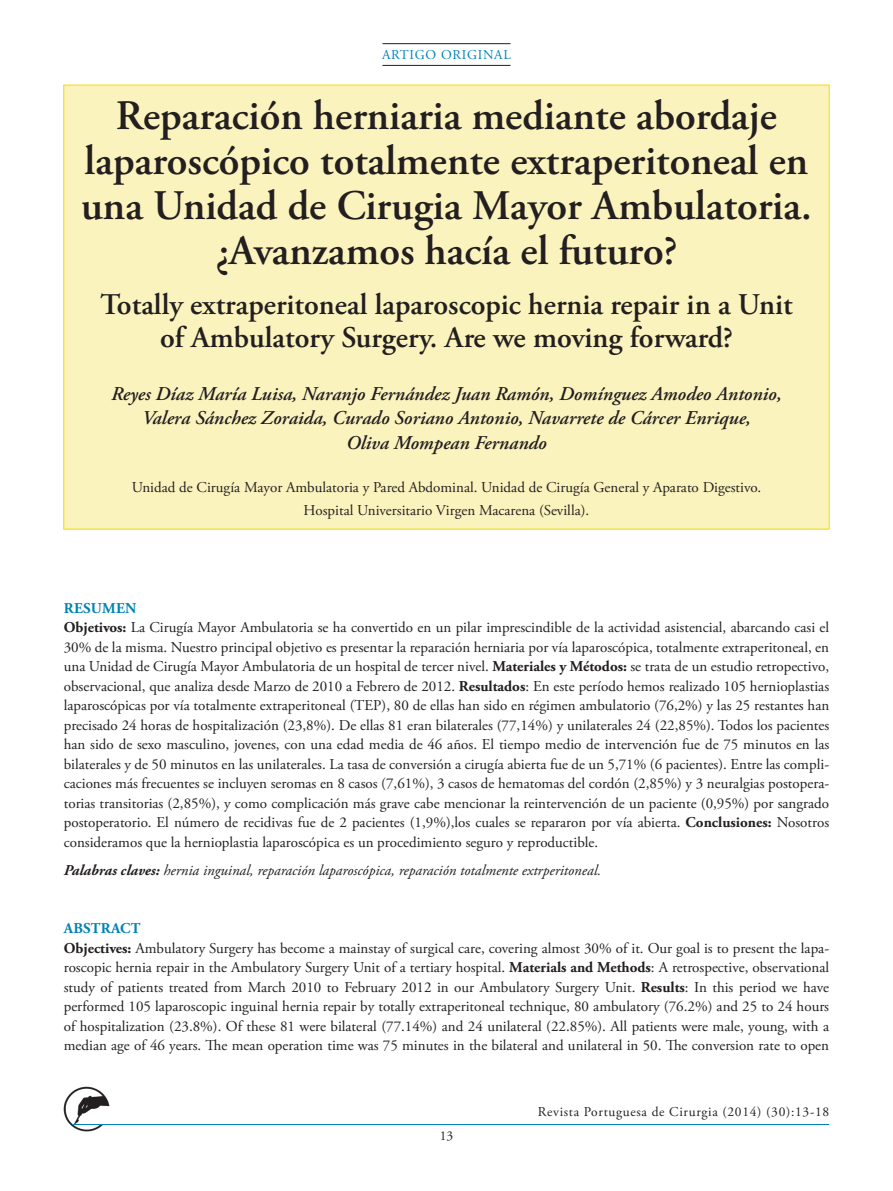
<style>
.page{position:relative;width:893px;height:1191px;background:#fff}
.page>*{position:absolute;margin:0;border:0;box-sizing:border-box;transform-origin:0 0}
._01_Titulo{font:600 42px/45px "Adobe Garamond Pro";color:#231f20;text-align:center}
._02_Titulo_ingles{font:600 30px/33px "Adobe Garamond Pro";color:#231f20;text-align:center}
._03_Autores{font:italic 600 19.5px "Adobe Garamond Pro";color:#231f20}
.RESUMOS{font:15px/19.5px "Adobe Garamond Pro";color:#231f20;text-align:justify}
._04_Grau_Academico{font:15px "Adobe Garamond Pro";color:#231f20}
.RESUMOS-2{font:italic 15px "Adobe Garamond Pro";color:#231f20}
.RESUMOS-3{font:700 15px "Adobe Garamond Pro";letter-spacing:.015em;color:#0083b6}
.t1{font:13.5px "Adobe Garamond Pro";letter-spacing:.05em;color:#231f20}
.t2{font:13.5px "Adobe Garamond";letter-spacing:.05em;color:#0083b6}
.s1{font-weight:700}
</style>
<div class="page">
<img style="left:64px;top:1086px;width:45px;height:45px">
<hr style="left:72px;top:1124px;width:757px;height:1px;background:#0083b6">
<hr style="left:382px;top:43px;width:128px;height:1px;background:#231f20">
<hr style="left:382px;top:65px;width:128px;height:1px;background:#231f20">
<div style="left:64px;top:85px;width:765px;height:444px;background:#fbf3bd"></div>
<p class="t2" style="left:382px;top:47px;width:130px">ARTIGO ORIGINAL</p>
<p class="_01_Titulo" style="left:81px;top:93px;width:732px">Reparación herniaria mediante abordaje laparoscópico totalmente extraperitoneal en una Unidad de Cirugia Mayor Ambulatoria. ¿Avanzamos hacía el futuro?</p>
<p class="_02_Titulo_ingles" style="left:100px;top:288px;width:694px">Totally extraperitoneal laparoscopic hernia repair in a Unit of Ambulatory Surgery. Are we moving forward?</p>
<p class="_03_Autores" style="left:111px;top:383px;width:672px">Reyes Díaz María Luisa, Naranjo Fernández Juan Ramón, Domínguez Amodeo Antonio,</p>
<p class="_03_Autores" style="left:142px;top:407px;width:610px">Valera Sánchez Zoraida, Curado Soriano Antonio, Navarrete de Cárcer Enrique,</p>
<p class="_03_Autores" style="left:346px;top:431px;width:202px">Oliva Mompean Fernando</p>
<p class="_04_Grau_Academico" style="left:132px;top:478px;width:631px">Unidad de Cirugía Mayor Ambulatoria y Pared Abdominal. Unidad de Cirugía General y Aparato Digestivo.</p>
<p class="_04_Grau_Academico" style="left:304px;top:501px;width:287px">Hospital Universitario Virgen Macarena (Sevilla).</p>
<p class="RESUMOS-3" style="left:64px;top:599px;width:74px">RESUMEN</p>
<p class="RESUMOS" style="left:64px;top:618px;width:767px"><span class="s1">Objetivos:</span> La Cirugía Mayor Ambulatoria se ha convertido en un pilar imprescindible de la actividad asistencial, abarcando casi el 30% de la misma. Nuestro principal objetivo es presentar la reparación herniaria por vía laparoscópica, totalmente extraperitoneal, en una Unidad de Cirugía Mayor Ambulatoria de un hospital de tercer nivel. <span class="s1">Materiales y Métodos:</span> se trata de un estudio retropectivo, observacional, que analiza desde Marzo de 2010 a Febrero de 2012. <span class="s1">Resultados</span>: En este período hemos realizado 105 hernioplastias laparoscópicas por vía totalmente extraperitoneal (TEP), 80 de ellas han sido en régimen ambulatorio (76,2%) y las 25 restantes han precisado 24 horas de hospitalización (23,8%). De ellas 81 eran bilaterales (77,14%) y unilaterales 24 (22,85%). Todos los pacientes han sido de sexo masculino, jovenes, con una edad media de 46 años. El tiempo medio de intervención fue de 75 minutos en las bilaterales y de 50 minutos en las unilaterales. La tasa de conversión a cirugía abierta fue de un 5,71% (6 pacientes). Entre las compli&shy;caciones más frecuentes se incluyen seromas en 8 casos (7,61%), 3 casos de hematomas del cordón (2,85%) y 3 neuralgias postopera&shy;torias transitorias (2,85%), y como complicación más grave cabe mencionar la reintervención de un paciente (0,95%) por sangrado postoperatorio. El número de recidivas fue de 2 pacientes (1,9%),los cuales se repararon por vía abierta. <span class="s1">Conclusiones:</span> Nosotros consideramos que la hernioplastia laparoscópica es un procedimiento seguro y reproductible.</p>
<p class="RESUMOS-2" style="left:64px;top:861px;width:539px"><span class="s1">Palabras claves:</span> hernia inguinal, reparación laparoscópica, reparación totalmente extrperitoneal.</p>
<p class="RESUMOS-3" style="left:64px;top:920px;width:78px">ABSTRACT</p>
<p class="RESUMOS" style="left:64px;top:939px;width:767px"><span class="s1">Objectives:</span> Ambulatory Surgery has become a mainstay of surgical care, covering almost 30% of it. Our goal is to present the lapa&shy;roscopic hernia repair in the Ambulatory Surgery Unit of a tertiary hospital. <span class="s1">Materials and Methods</span>: A retrospective, observational study of patients treated from March 2010 to February 2012 in our Ambulatory Surgery Unit. <span class="s1">Results</span>: In this period we have performed 105 laparoscopic inguinal hernia repair by totally extraperitoneal technique, 80 ambulatory (76.2%) and 25 to 24 hours of hospitalization (23.8%). Of these 81 were bilateral (77.14%) and 24 unilateral (22.85%). All patients were male, young, with a median age of 46 years. The mean operation time was 75 minutes in the bilateral and unilateral in 50. The conversion rate to open</p>
<p class="t1" style="left:440px;top:1127px;width:15px">11</p>
<p class="t1" style="left:538px;top:1103px;width:293px">Revista Portuguesa de Cirurgia (2014) (30):13-18</p>
</div>
